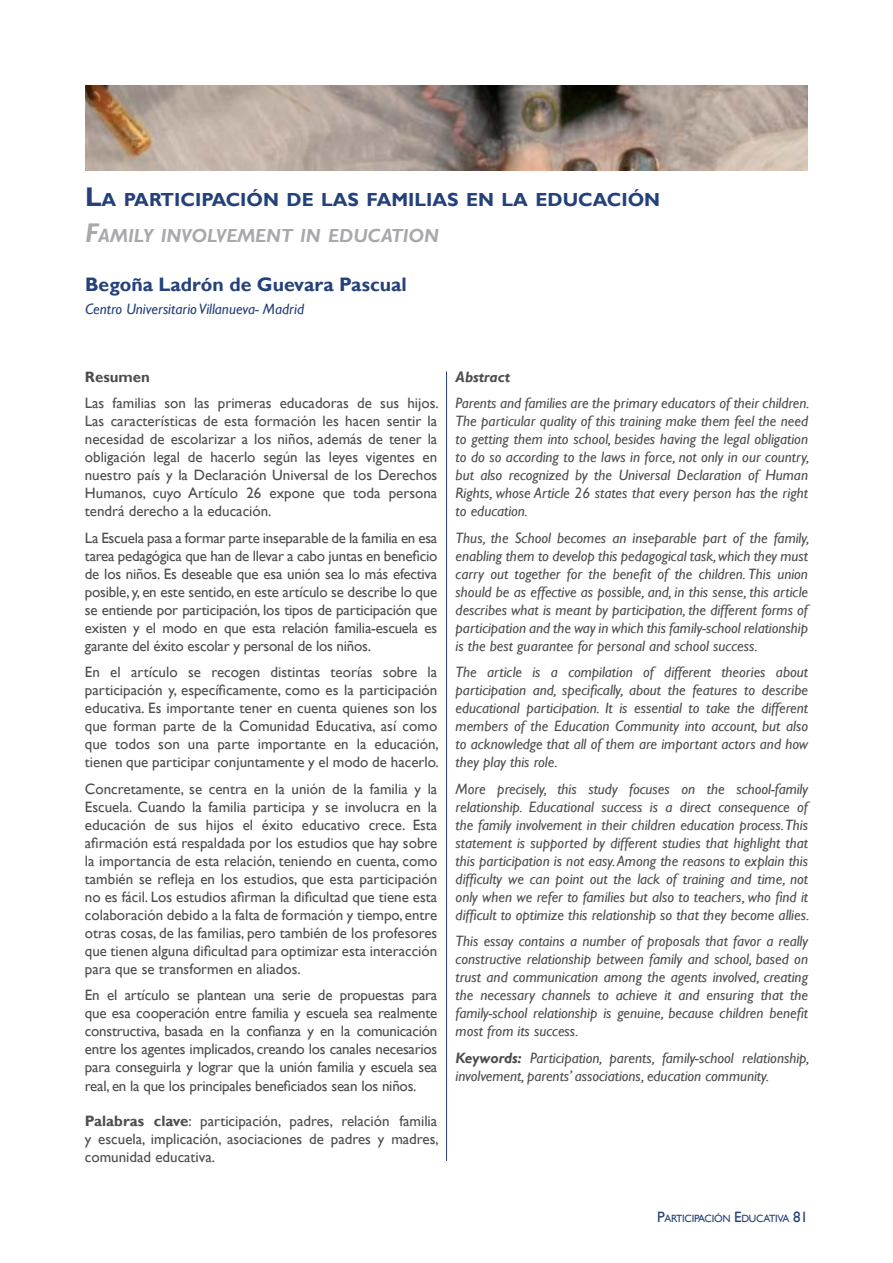
<style>
.page{position:relative;width:893px;height:1263px;background:#fff}
.page>*{position:absolute;margin:0;border:0;box-sizing:border-box;transform-origin:0 0}
.t1{font:700 19.5px "Gill Sans";color:#24417a}
.t2{font:700 18.9px/36.6px "Gill Sans";color:#24417a}
.t3{font:15px/18px "Gill Sans";color:#4d4d4f;text-align:justify}
.t4{font:italic 15px/18px "Gill Sans";color:#4d4d4f;text-align:justify}
.t5{font:italic 15px "Gill Sans";color:#24417a}
.t6{font:italic 700 15px "Gill Sans";color:#4d4d4f}
.t7{font:700 15px "Gill Sans";color:#4d4d4f}
.t8{font:10.5px "Gill Sans";letter-spacing:-.03em;color:#24417a}
.s1{font-size:27px}
.s2{font-style:italic;font-size:27px;color:#a7a9ac}
.s3{font-style:italic;color:#a7a9ac}
.s4{font-weight:700}
.s5{font-size:15px}
</style>
<div class="page">
<hr style="left:446px;top:371px;width:1px;height:790px;background:#24417a">
<img style="left:85px;top:85px;width:723px;height:85px">
<p class="t2" style="left:85px;top:182px;width:577px"><span class="s1">L</span>A PARTICIPACIÓN DE LAS FAMILIAS EN LA EDUCACIÓN<br><span class="s2">F</span><span class="s3">AMILY INVOLVEMENT IN EDUCATION</span></p>
<h1 class="t1" style="left:85px;top:273px;width:323px">Begoña Ladrón de Guevara Pascual</h1>
<p class="t5" style="left:85px;top:300px;width:221px">Centro Universitario Villanueva- Madrid</p>
<p class="t7" style="left:85px;top:368px;width:66px">Resumen</p>
<p class="t3" style="left:85px;top:395px;width:355px">Las familias son las primeras educadoras de sus hijos.<br>Las características de esta formación les hacen sentir la necesidad de escolarizar a los niños, además de tener la obligación legal de hacerlo según las leyes vigentes en nuestro país y la Declaración Universal de los Derechos Humanos, cuyo Artículo 26 expone que toda persona tendrá derecho a la educación.</p>
<p class="t3" style="left:85px;top:529px;width:354px">La Escuela pasa a formar parte inseparable de la familia en esa tarea pedagógica que han de llevar a cabo juntas en beneficio de los niños. Es deseable que esa unión sea lo más efectiva posible, y, en este sentido, en este artículo se describe lo que se entiende por participación, los tipos de participación que existen y el modo en que esta relación familia-escuela es garante del éxito escolar y personal de los niños.</p>
<p class="t3" style="left:85px;top:664px;width:355px">En el artículo se recogen distintas teorías sobre la participación y, específicamente, como es la participación educativa. Es importante tener en cuenta quienes son los que forman parte de la Comunidad Educativa, así como que todos son una parte importante en la educación, tienen que participar conjuntamente y el modo de hacerlo.</p>
<p class="t3" style="left:85px;top:780px;width:354px">Concretamente, se centra en la unión de la familia y la Escuela. Cuando la familia participa y se involucra en la educación de sus hijos el éxito educativo crece. Esta afirmación está respaldada por los estudios que hay sobre la importancia de esta relación, teniendo en cuenta, como también se refleja en los estudios, que esta participación no es fácil. Los estudios afirman la dificultad que tiene esta colaboración debido a la falta de formación y tiempo, entre otras cosas, de las familias, pero también de los profesores que tienen alguna dificultad para optimizar esta interacción para que se transformen en aliados.</p>
<p class="t3" style="left:85px;top:987px;width:354px">En el artículo se plantean una serie de propuestas para que esa cooperación entre familia y escuela sea realmente constructiva, basada en la confianza y en la comunicación entre los agentes implicados, creando los canales necesarios para conseguirla y lograr que la unión familia y escuela sea real, en la que los principales beneficiados sean los niños.</p>
<p class="t3" style="left:85px;top:1112px;width:355px"><span class="s4">Palabras clave</span>: participación, padres, relación familia y escuela, implicación, asociaciones de padres y madres, comunidad educativa.</p>
<p class="t6" style="left:456px;top:368px;width:56px">Abstract</p>
<p class="t4" style="left:456px;top:395px;width:355px">Parents and families are the primary educators of their children.<br>The particular quality of this training make them feel the need to getting them into school, besides having the legal obligation to do so according to the laws in force, not only in our country, but also recognized by the Universal Declaration of Human Rights, whose Article 26 states that every person has the right to education.</p>
<p class="t4" style="left:456px;top:529px;width:355px">Thus, the School becomes an inseparable part of the family, enabling them to develop this pedagogical task, which they must carry out together for the benefit of the children. This union should be as effective as possible, and, in this sense, this article describes what is meant by participation, the different forms of participation and the way in which this family-school relationship is the best guarantee for personal and school success.</p>
<p class="t4" style="left:456px;top:664px;width:354px">The article is a compilation of different theories about participation and, specifically, about the features to describe educational participation. It is essential to take the different members of the Education Community into account, but also to acknowledge that all of them are important actors and how they play this role.</p>
<p class="t4" style="left:456px;top:780px;width:355px">More precisely, this study focuses on the school-family relationship. Educational success is a direct consequence of the family involvement in their children education process. This statement is supported by different studies that highlight that this participation is not easy. Among the reasons to explain this difficulty we can point out the lack of training and time, not only when we refer to families but also to teachers, who find it difficult to optimize this relationship so that they become allies.</p>
<p class="t4" style="left:456px;top:933px;width:354px">This essay contains a number of proposals that favor a really constructive relationship between family and school, based on trust and communication among the agents involved, creating the necessary channels to achieve it and ensuring that the family-school relationship is genuine, because children benefit most from its success.</p>
<p class="t4" style="left:456px;top:1049px;width:355px"><span class="s4">Keywords:</span> Participation, parents, family-school relationship, involvement, parents’ associations, education community.</p>
<p class="t8" style="left:657px;top:1213px;width:152px"><span class="s5">P</span>ARTICIPACIÓN <span class="s5">E</span>DUCATIVA <span class="s5">81</span></p>
</div>
